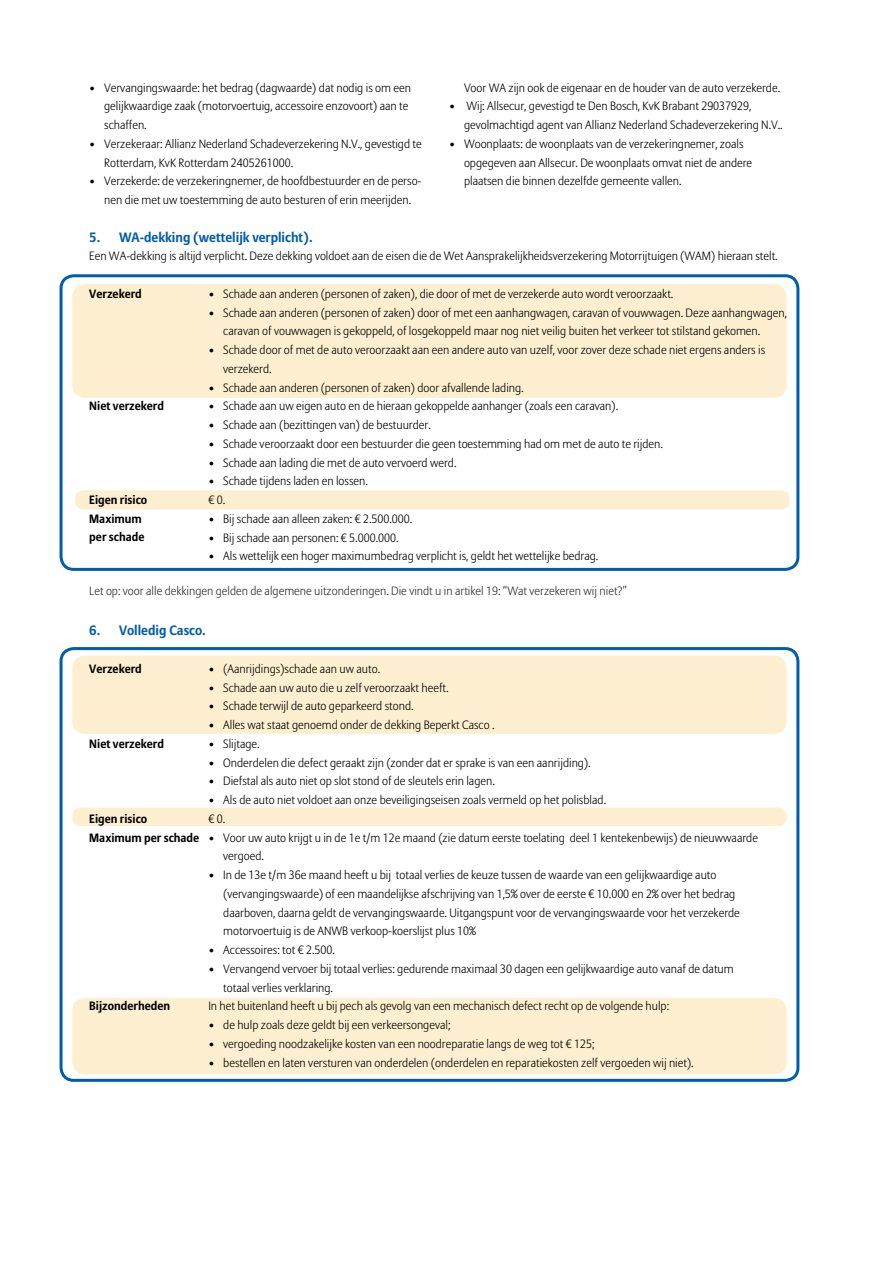
<style>
.page{position:relative;width:893px;height:1263px;background:#fff}
.page>*{position:absolute;margin:0;border:0;box-sizing:border-box;transform-origin:0 0}
.t1{font:700 13.5px "Allianz Sans";color:#005dab}
.t2{font:300 12px/18.8px "Allianz Sans";color:#000}
.t3{font:300 12px "Allianz Sans";color:#2f2f2f}
.t4{font:700 12px/18px "Allianz Sans";color:#000}
.s1{font-weight:700}
</style>
<div class="page">
<div style="left:72px;top:998px;width:715px;height:76px;background:#fdefd0;border-radius:13px"></div>
<div style="left:72px;top:808px;width:715px;height:18px;background:#fdefd0;border-radius:9px"></div>
<div style="left:72px;top:656px;width:715px;height:78px;background:#fdefd0;border-radius:13px"></div>
<div style="left:60px;top:647px;width:739px;height:435px;border:3px solid #005dab;border-radius:13px"></div>
<div style="left:75px;top:490px;width:714px;height:20px;background:#fdefd0;border-radius:9px"></div>
<div style="left:72px;top:284px;width:715px;height:114px;background:#fdefd0;border-radius:13px"></div>
<div style="left:60px;top:274px;width:739px;height:297px;border:3px solid #005dab;border-radius:13px"></div>
<p class="t2" style="left:89px;top:78px;width:8px">•</p>
<p class="t2" style="left:89px;top:135px;width:8px">•</p>
<p class="t2" style="left:89px;top:172px;width:8px">•</p>
<p class="t2" style="left:104px;top:78px;width:319px">Vervangingswaarde: het bedrag (dagwaarde) dat nodig is om een gelijkwaardige zaak (motorvoertuig, accessoire enzovoort) aan te schaffen.<br>Verzekeraar: Allianz Nederland Schadeverzekering N.V., gevestigd te Rotterdam, KvK Rotterdam 2405261000.<br>Verzekerde: de verzekeringnemer, de hoofdbestuurder en de perso&shy;nen die met uw toestemming de auto besturen of erin meerijden.</p>
<p class="t2" style="left:449px;top:97px;width:8px">•</p>
<p class="t2" style="left:449px;top:135px;width:8px">•</p>
<p class="t2" style="left:464px;top:78px;width:320px">Voor WA zijn ook de eigenaar en de houder van de auto verzekerde.<br>Wij: Allsecur, gevestigd te Den Bosch, KvK Brabant 29037929, gevolmachtigd agent van Allianz Nederland Schadeverzekering N.V..<br>Woonplaats: de woonplaats van de verzekeringnemer, zoals opgegeven aan Allsecur. De woonplaats omvat niet de andere plaatsen die binnen dezelfde gemeente vallen.</p>
<p class="t1" style="left:89px;top:228px;width:225px">5. WA-dekking (wettelijk verplicht).</p>
<p class="t2" style="left:89px;top:246px;width:690px">Een WA-dekking is altijd verplicht. Deze dekking voldoet aan de eisen die de Wet Aansprakelijkheidsverzekering Motorrijtuigen (WAM) hieraan stelt.</p>
<p class="t4" style="left:89px;top:285px;width:54px">Verzekerd</p>
<p class="t2" style="left:208px;top:285px;width:466px">• Schade aan anderen (personen of zaken), die door of met de verzekerde auto wordt veroorzaakt.</p>
<p class="t2" style="left:223px;top:303px;width:565px;text-indent:-15px">• Schade aan anderen (personen of zaken) door of met een aanhangwagen, caravan of vouwwagen. Deze aanhangwagen, caravan of vouwwagen is gekoppeld, of losgekoppeld maar nog niet veilig buiten het verkeer tot stilstand gekomen.</p>
<p class="t2" style="left:223px;top:341px;width:543px;text-indent:-15px">• Schade door of met de auto veroorzaakt aan een andere auto van uzelf, voor zover deze schade niet ergens anders is verzekerd.</p>
<p class="t2" style="left:208px;top:378px;width:317px">• Schade aan anderen (personen of zaken) door afvallende lading.</p>
<p class="t4" style="left:89px;top:397px;width:76px">Niet verzekerd</p>
<p class="t2" style="left:208px;top:397px;width:411px">• Schade aan uw eigen auto en de hieraan gekoppelde aanhanger (zoals een caravan).</p>
<p class="t2" style="left:208px;top:416px;width:224px">• Schade aan (bezittingen van) de bestuurder.</p>
<p class="t2" style="left:208px;top:435px;width:456px">• Schade veroorzaakt door een bestuurder die geen toestemming had om met de auto te rijden.</p>
<p class="t2" style="left:208px;top:453px;width:250px">• Schade aan lading die met de auto vervoerd werd.</p>
<p class="t2" style="left:208px;top:472px;width:161px">• Schade tijdens laden en lossen.</p>
<p class="t4" style="left:89px;top:491px;width:60px">Eigen risico</p>
<p class="t2" style="left:208px;top:491px;width:18px">€ 0.</p>
<p class="t4" style="left:89px;top:510px;width:57px">Maximum per schade</p>
<p class="t2" style="left:208px;top:510px;width:205px">• Bij schade aan alleen zaken: € 2.500.000.</p>
<p class="t2" style="left:208px;top:528px;width:192px">• Bij schade aan personen: € 5.000.000.</p>
<p class="t2" style="left:208px;top:547px;width:392px">• Als wettelijk een hoger maximumbedrag verplicht is, geldt het wettelijke bedrag.</p>
<p class="t3" style="left:89px;top:583px;width:539px">Let op: voor alle dekkingen gelden de algemene uitzonderingen. Die vindt u in artikel 19: “Wat verzekeren wij niet?”</p>
<p class="t1" style="left:89px;top:622px;width:118px">6. Volledig Casco.</p>
<p class="t4" style="left:89px;top:660px;width:54px">Verzekerd</p>
<p class="t2" style="left:208px;top:660px;width:173px">• (Aanrijdings)schade aan uw auto.</p>
<p class="t2" style="left:208px;top:678px;width:242px">• Schade aan uw auto die u zelf veroorzaakt heeft.</p>
<p class="t2" style="left:208px;top:697px;width:207px">• Schade terwijl de auto geparkeerd stond.</p>
<p class="t2" style="left:208px;top:716px;width:288px">• Alles wat staat genoemd onder de dekking Beperkt Casco .</p>
<p class="t4" style="left:89px;top:735px;width:76px">Niet verzekerd</p>
<p class="t2" style="left:208px;top:735px;width:53px">• Slijtage.</p>
<p class="t2" style="left:208px;top:753px;width:384px">• Onderdelen die defect geraakt zijn (zonder dat er sprake is van een aanrijding).</p>
<p class="t2" style="left:208px;top:772px;width:288px">• Diefstal als auto niet op slot stond of de sleutels erin lagen.</p>
<p class="t2" style="left:208px;top:791px;width:399px">• Als de auto niet voldoet aan onze beveiligingseisen zoals vermeld op het polisblad.</p>
<p class="t4" style="left:89px;top:810px;width:60px">Eigen risico</p>
<p class="t2" style="left:208px;top:810px;width:18px">€ 0.</p>
<p class="t2" style="left:89px;top:828px;width:670px"><span class="s1">Maximum per schade</span> • Voor uw auto krijgt u in de 1e t/m 12e maand (zie datum eerste toelating deel 1 kentekenbewijs) de nieuwwaarde</p>
<p class="t2" style="left:223px;top:847px;width:42px">vergoed.</p>
<p class="t2" style="left:223px;top:866px;width:518px;text-indent:-15px">• In de 13e t/m 36e maand heeft u bij totaal verlies de keuze tussen de waarde van een gelijkwaardige auto (vervangingswaarde) of een maandelijkse afschrijving van 1,5% over de eerste € 10.000 en 2% over het bedrag daarboven, daarna geldt de vervangingswaarde. Uitgangspunt voor de vervangingswaarde voor het verzekerde motorvoertuig is de ANWB verkoop-koerslijst plus 10%</p>
<p class="t2" style="left:208px;top:941px;width:128px">• Accessoires: tot € 2.500.</p>
<p class="t2" style="left:223px;top:960px;width:512px;text-indent:-15px">• Vervangend vervoer bij totaal verlies: gedurende maximaal 30 dagen een gelijkwaardige auto vanaf de datum totaal verlies verklaring.</p>
<p class="t4" style="left:89px;top:997px;width:82px">Bijzonderheden</p>
<p class="t2" style="left:208px;top:997px;width:462px">In het buitenland heeft u bij pech als gevolg van een mechanisch defect recht op de volgende hulp:</p>
<p class="t2" style="left:208px;top:1016px;width:244px">• de hulp zoals deze geldt bij een verkeersongeval;</p>
<p class="t2" style="left:208px;top:1035px;width:388px">• vergoeding noodzakelijke kosten van een noodreparatie langs de weg tot € 125;</p>
<p class="t2" style="left:208px;top:1053px;width:487px">• bestellen en laten versturen van onderdelen (onderdelen en reparatiekosten zelf vergoeden wij niet).</p>
</div>
